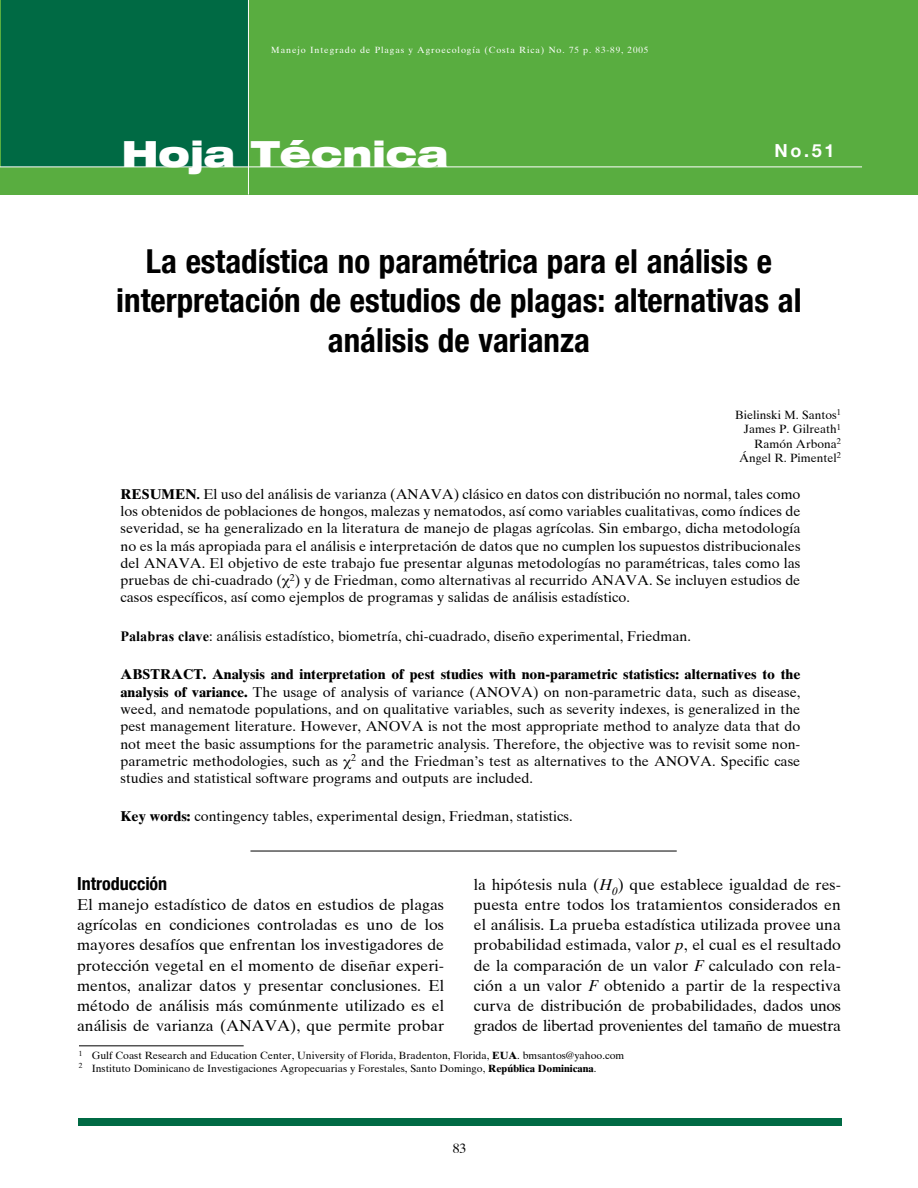
<style>
.page{position:relative;width:918px;height:1188px;background:#fff}
.page>*{position:absolute;margin:0;border:0;box-sizing:border-box;transform-origin:0 0}
.t1{font:900 expanded 36px "Helvetica Neue";color:#fff}
.t2{font:700 condensed 33px/39.6px "Helvetica Neue";color:#000;text-align:center}
.t3{font:700 condensed 18px "Helvetica Neue";color:#000}
.t4{font:700 18px "Helvetica Neue";color:#fff}
.t5{font:15.75px/20.2px "Times Ten";letter-spacing:-.01em;color:#000;text-align:justify}
.t6{font:14.25px/17.2px "Times Ten";color:#000;text-align:justify}
.t7{font:13.5px "Times Ten";color:#000}
.t8{font:12px/14.4px "Times Ten";color:#000;text-align:right}
.t9{font:10.5px/12.6px "Times Ten";color:#000}
.t10{font:9px "Times Ten";letter-spacing:.1em;color:#fff}
.s1{font-weight:700}
.s2{font-family:"Times New Roman";font-weight:700}
.s3{font-style:italic}
</style>
<div class="page">
<svg style="left:0;top:45px;width:1px;height:14px"></svg>
<div style="left:78px;top:1118px;width:764px;height:8px;background:#006a44"></div>
<div style="left:1px;top:0;width:917px;height:194px;background:#59ad40"></div>
<div style="left:1px;top:0;width:248px;height:166px;background:#006a44"></div>
<hr style="left:0;top:167px;width:862px;height:1px;background:#fff">
<hr style="left:248px;top:0;width:1px;height:195px;background:#fff">
<hr style="left:79px;top:1045px;width:165px;height:1px;background:#000">
<hr style="left:250px;top:851px;width:427px;height:1px;background:#000">
<p class="t10" style="left:271px;top:44px;width:379px">Manejo Integrado de Plagas y Agroecología (Costa Rica) No. 75 p. 83-89, 2005</p>
<h1 class="t1" style="left:122px;top:131px;width:328px">Hoja Técnica</h1>
<p class="t4" style="left:774px;top:139px;width:62px">No.51</p>
<h2 class="t2" style="left:116px;top:241px;width:687px">La estadística no paramétrica para el análisis e interpretación de estudios de plagas: alternativas al análisis de varianza</h2>
<p class="t8" style="left:735px;top:408px;width:107px">Bielinski M. Santos<sup>1<br></sup>James P. Gilreath<sup>1<br></sup>Ramón Arbona<sup>2<br></sup>Ángel R. Pimentel<sup>2</sup></p>
<p class="t6" style="left:120px;top:485px;width:682px"><span class="s1">RESUMEN</span><span class="s2">.</span> El uso del análisis de varianza (ANAVA) clásico en datos con distribución no normal, tales como los obtenidos de poblaciones de hongos, malezas y nematodos, así como variables cualitativas, como índices de severidad, se ha generalizado en la literatura de manejo de plagas agrícolas. Sin embargo, dicha metodología no es la más apropiada para el análisis e interpretación de datos que no cumplen los supuestos distribucionales del ANAVA. El objetivo de este trabajo fue presentar algunas metodologías no paramétricas, tales como las pruebas de chi-cuadrado ( <sup>2</sup>) y de Friedman, como alternativas al recurrido ANAVA. Se incluyen estudios de casos específicos, así como ejemplos de programas y salidas de análisis estadístico.</p>
<p class="t6" style="left:120px;top:627px;width:572px"><span class="s2">Palabras clave</span>: análisis estadístico, biometría, chi-cuadrado, diseño experimental, Friedman.</p>
<p class="t6" style="left:120px;top:666px;width:682px"><span class="s1">ABSTRACT. Analysis and interpretation of pest studies with non-parametric statistics: alternatives to the analysis of variance.</span> The usage of analysis of variance (ANOVA) on non-parametric data, such as disease, weed, and nematode populations, and on qualitative variables, such as severity indexes, is generalized in the pest management literature. However, ANOVA is not the most appropriate method to analyze data that do not meet the basic assumptions for the parametric analysis. Therefore, the objective was to revisit some non&shy;parametric methodologies, such as <sup>2</sup> and the Friedman’s test as alternatives to the ANOVA. Specific case studies and statistical software programs and outputs are included.</p>
<p class="t6" style="left:120px;top:808px;width:454px"><span class="s1">Key words:</span> contingency tables, experimental design, Friedman, statistics.</p>
<p class="t3" style="left:77px;top:872px;width:92px">Introducción</p>
<p class="t5" style="left:77px;top:894px;width:369px">El manejo estadístico de datos en estudios de plagas agrícolas en condiciones controladas es uno de los mayores desafíos que enfrentan los investigadores de protección vegetal en el momento de diseñar experi&shy;mentos, analizar datos y presentar conclusiones. El método de análisis más comúnmente utilizado es el análisis de varianza (ANAVA), que permite probar</p>
<p class="t5" style="left:474px;top:874px;width:369px">la hipótesis nula (<span class="s3">H</span><sub>0</sub>) que establece igualdad de res&shy;puesta entre todos los tratamientos considerados en el análisis. La prueba estadística utilizada provee una probabilidad estimada, valor <span class="s3">p</span>, el cual es el resultado de la comparación de un valor <span class="s3">F</span> calculado con rela&shy;ción a un valor <span class="s3">F</span> obtenido a partir de la respectiva curva de distribución de probabilidades, dados unos grados de libertad provenientes del tamaño de muestra</p>
<p class="t9" style="left:79px;top:1049px;width:547px"><sup>1</sup> Gulf Coast Research and Education Center, University of Florida, Bradenton, Florida, <span class="s1">EUA</span>. bmsantos@yahoo.com<br><sup>2</sup> Instituto Dominicano de Investigaciones Agropecuarias y Forestales, Santo Domingo, <span class="s1">República Dominicana</span>.</p>
<p class="t7" style="left:453px;top:1140px;width:15px">83</p>
</div>
